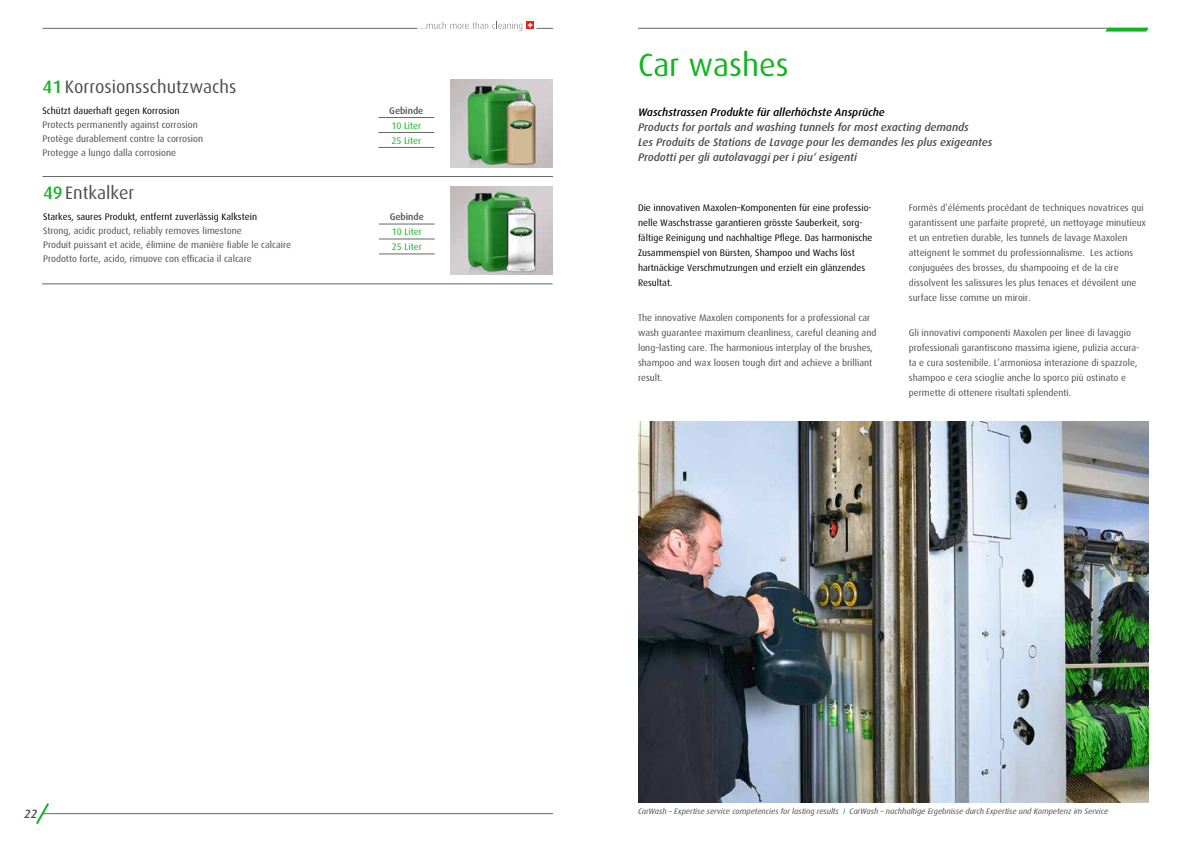
<style>
.page{position:relative;width:1191px;height:842px;background:#fff}
.page>*{position:absolute;margin:0;border:0;box-sizing:border-box;transform-origin:0 0}
.t1{font:32px "Dax";color:#12b421}
.t2{font:18px "Dax";color:#4d4d4c}
.t3{font:italic 500 12px "Dax";color:#4d4d4c}
.t4{font:italic 500 11px/15px "Dax";color:#4d4d4c}
.t5{font:italic 500 11px "Dax";color:#000}
.t6{font:9.5px/15px "Dax";color:#4d4d4c}
.t7{font:9.5px/15px "Dax";color:#000}
.t8{font:9.5px/15px "Dax";color:#12b421}
.t9{font:500 9.5px "Dax";color:#4d4d4c}
.t10{font:italic 8px "Dax";color:#4d4d4c}
.s1{font-weight:500;color:#12b421}
.s2{color:#12b421}
</style>
<div class="page">
<hr style="left:638px;top:28px;width:509px;height:1px;background:#676767">
<svg style="left:1105px;top:28px;width:43px;height:4px"></svg>
<img style="left:638px;top:422px;width:510px;height:381px">
<hr style="left:43px;top:176px;width:510px;height:1px;background:#676767">
<hr style="left:42px;top:284px;width:510px;height:1px;background:#676767">
<hr style="left:43px;top:28px;width:374px;height:1px;background:#676767">
<svg style="left:420px;top:22px;width:102px;height:9px"></svg>
<svg style="left:526px;top:22px;width:8px;height:7px"></svg>
<svg style="left:528px;top:23px;width:25px;height:6px"></svg>
<hr style="left:378px;top:117px;width:56px;height:1px;background:#676767">
<hr style="left:378px;top:132px;width:56px;height:1px;background:#676767">
<img style="left:450px;top:80px;width:102px;height:88px">
<hr style="left:378px;top:147px;width:56px;height:1px;background:#676767">
<hr style="left:379px;top:224px;width:56px;height:1px;background:#676767">
<hr style="left:379px;top:239px;width:56px;height:1px;background:#676767">
<hr style="left:379px;top:254px;width:56px;height:1px;background:#676767">
<img style="left:450px;top:186px;width:102px;height:88px">
<hr style="left:43px;top:813px;width:510px;height:1px;background:#676767">
<svg style="left:36px;top:803px;width:15px;height:21px"></svg>
<h2 class="t2" style="left:43px;top:77px;width:195px"><span class="s1">41</span> Korrosionsschutzwachs</h2>
<p class="t7" style="left:43px;top:103px;width:138px">Schützt dauerhaft gegen Korrosion</p>
<p class="t6" style="left:43px;top:118px;width:162px;line-height:14px">Protects permanently against corrosion<br>Protège durablement contre la corrosion<br>Protegge a lungo dalla corrosione</p>
<h2 class="t2" style="left:43px;top:183px;width:93px"><span class="s1">49</span> Entkalker</h2>
<p class="t7" style="left:43px;top:210px;width:216px">Starkes, saures Produkt, entfernt zuverlässig Kalkstein</p>
<p class="t6" style="left:43px;top:224px;width:250px;line-height:14px">Strong, acidic product, reliably removes limestone<br>Produit puissant et acide, élimine de manière fiable le calcaire<br>Prodotto forte, acido, rimuove con efficacia il calcare</p>
<p class="t9" style="left:389px;top:105px;width:36px">Gebinde</p>
<p class="t8" style="left:391px;top:118px;width:31px">10 Liter<br>25 Liter</p>
<p class="t9" style="left:390px;top:212px;width:36px">Gebinde</p>
<p class="t8" style="left:392px;top:225px;width:31px">10 Liter<br>25 Liter</p>
<p class="t3" style="left:24px;top:807px;width:15px">22</p>
<h1 class="t1" style="left:638px;top:47px;width:152px">Car washes</h1>
<p class="t5" style="left:638px;top:106px;width:248px">Waschstrassen Produkte für allerhöchste Ansprüche</p>
<p class="t4" style="left:638px;top:120px;width:356px">Products for portals and washing tunnels for most exacting demands<br>Les Produits de Stations de Lavage pour les demandes les plus exigeantes<br>Prodotti per gli autolavaggi per i piu‘ esigenti</p>
<p class="t7" style="left:638px;top:200px;width:236px">Die innovativen Maxolen–Komponenten für eine professio&shy;nelle Waschstrasse garantieren grösste Sauberkeit, sorg&shy;fältige Reinigung und nachhaltige Pflege. Das harmonische Zusammenspiel von Bürsten, Shampoo und Wachs löst hartnäckige Verschmutzungen und erzielt ein glänzendes Resultat.</p>
<p class="t6" style="left:638px;top:310px;width:240px">The innovative Maxolen components for a professional car wash guarantee maximum cleanliness, careful cleaning and long–lasting care. The harmonious interplay of the brushes, shampoo and wax loosen tough dirt and achieve a brilliant result.</p>
<p class="t6" style="left:909px;top:200px;width:239px">Formés d’éléments procédant de techniques novatrices qui garantissent une parfaite propreté, un nettoyage minutieux et un entretien durable, les tunnels de lavage Maxolen atteignent le sommet du professionnalisme. Les actions conjuguées des brosses, du shampooing et de la cire dissolvent les salissures les plus tenaces et dévoilent une surface lisse comme un miroir.</p>
<p class="t6" style="left:909px;top:325px;width:232px">Gli innovativi componenti Maxolen per linee di lavaggio professionali garantiscono massima igiene, pulizia accura&shy;ta e cura sostenibile. L’armoniosa interazione di spazzole, shampoo e cera scioglie anche lo sporco più ostinato e permette di ottenere risultati splendenti.</p>
<p class="t10" style="left:638px;top:806px;width:472px">CarWash – Expertise service competencies for lasting results <span class="s2">I</span> CarWash – nachhaltige Ergebnisse durch Expertise und Kompetenz im Service</p>
</div>
